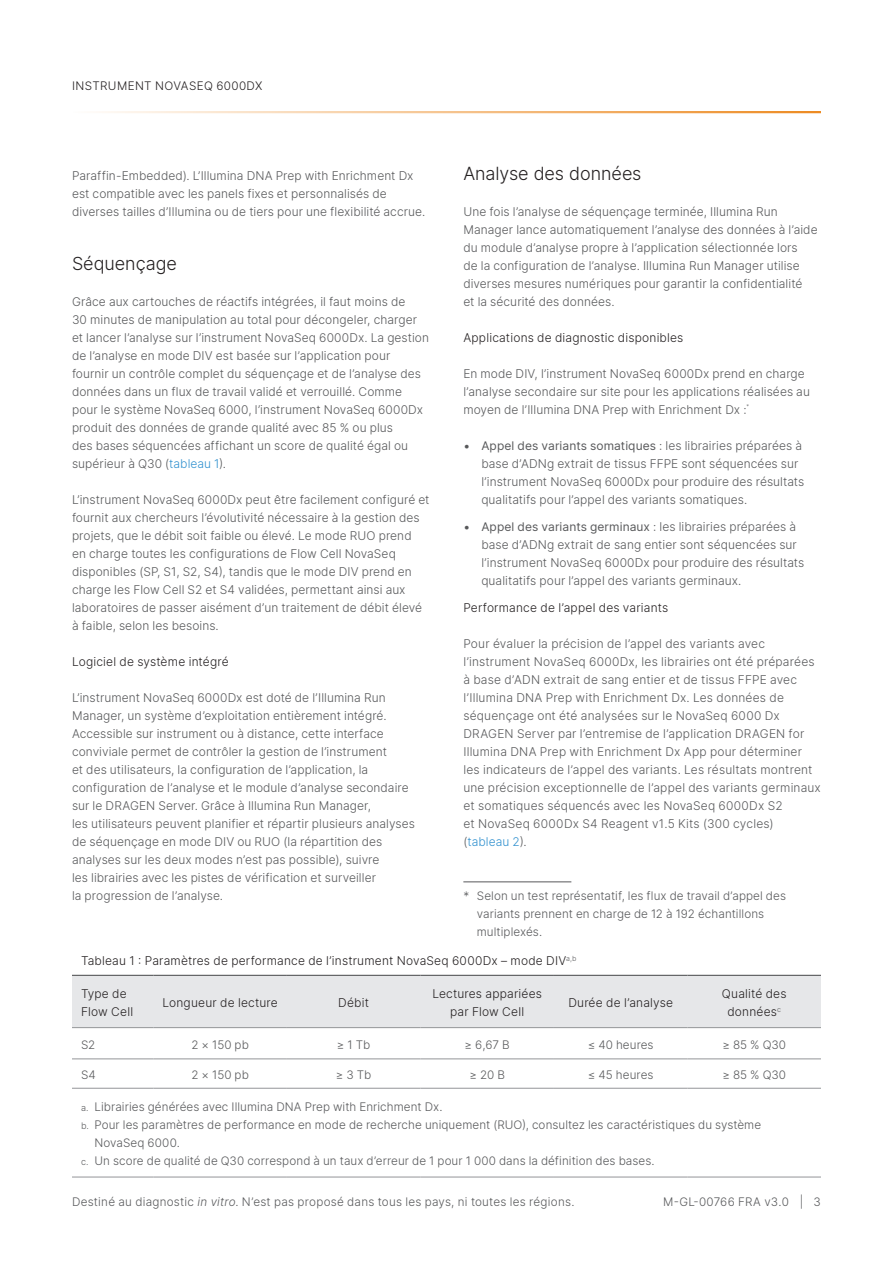
<style>
.page{position:relative;width:893px;height:1263px;background:#fff}
.page>*{position:absolute;margin:0;border:0;box-sizing:border-box;transform-origin:0 0}
.B-Head{font:300 18px "Inter";color:#231f20}
.Body_Copy{font:300 12px/18px "Inter";letter-spacing:.005em;color:#57585a}
.C-Head{font:300 12px/18px "Inter";letter-spacing:.015em;color:#57585a}
.C-Head-2{font:300 12px "Inter";letter-spacing:.015em;color:#231f20}
.Table_Title{font:300 12px/18px "Inter";letter-spacing:.015em;color:#231f20}
.Header_Row_A_Center_Align{font:300 12px/18px "Inter";letter-spacing:.015em;color:#231f20;text-align:center}
.Footnote{font:300 11.7px/18px "Inter";letter-spacing:.005em;color:#57585a}
.zz_For_Research_Only{font:300 11.7px "Inter";letter-spacing:.02em;color:#57585a}
.Body_Row_Center_Align{font:300 11.7px "Inter";letter-spacing:.005em;color:#57585a}
.zz_Master_Header{font:300 11.7px "Inter";letter-spacing:.03em;color:#231f20}
.zz_Pub_Number{font:300 11.7px "Inter";letter-spacing:.02em;color:#57585a}
.Body_Row_Left_Align{font:300 11.7px "Inter";color:#57585a}
.zz_Master_Footer{font:300 11.7px "Inter";color:#57585a}
.Body_Copy-2{font:300 5.25px "Inter";color:#57585a}
.s1{color:#3191cf}
.s2{font-weight:400}
.s3{font-size:9px}
.s4{font-style:italic}
</style>
<div class="page">
<hr style="left:72px;top:111px;width:749px;height:2px;background:#ed8b22">
<hr style="left:463px;top:881px;width:108px;height:1px;background:#57585a">
<div style="left:72px;top:976px;width:749px;height:51px;background:#e6e7e9"></div>
<hr style="left:72px;top:1088px;width:81px;height:1px;background:#939598">
<hr style="left:153px;top:1088px;width:134px;height:1px;background:#939598">
<hr style="left:287px;top:1088px;width:133px;height:1px;background:#939598">
<hr style="left:420px;top:1088px;width:134px;height:1px;background:#939598">
<hr style="left:554px;top:1088px;width:133px;height:1px;background:#939598">
<hr style="left:687px;top:1088px;width:134px;height:1px;background:#939598">
<hr style="left:72px;top:1177px;width:81px;height:1px;background:#939598">
<hr style="left:153px;top:1177px;width:134px;height:1px;background:#939598">
<hr style="left:287px;top:1177px;width:133px;height:1px;background:#939598">
<hr style="left:420px;top:1177px;width:134px;height:1px;background:#939598">
<hr style="left:554px;top:1177px;width:133px;height:1px;background:#939598">
<hr style="left:687px;top:1177px;width:134px;height:1px;background:#939598">
<hr style="left:72px;top:1027px;width:81px;height:1px;background:#939598">
<hr style="left:153px;top:1027px;width:134px;height:1px;background:#939598">
<hr style="left:287px;top:1027px;width:133px;height:1px;background:#939598">
<hr style="left:420px;top:1027px;width:134px;height:1px;background:#939598">
<hr style="left:554px;top:1027px;width:133px;height:1px;background:#939598">
<hr style="left:687px;top:1027px;width:134px;height:1px;background:#939598">
<hr style="left:72px;top:1058px;width:81px;height:1px;background:#939598">
<hr style="left:153px;top:1058px;width:134px;height:1px;background:#939598">
<hr style="left:287px;top:1058px;width:133px;height:1px;background:#939598">
<hr style="left:420px;top:1058px;width:134px;height:1px;background:#939598">
<hr style="left:554px;top:1058px;width:133px;height:1px;background:#939598">
<hr style="left:687px;top:1058px;width:134px;height:1px;background:#939598">
<hr style="left:72px;top:975px;width:81px;height:1px;background:#57585a">
<hr style="left:153px;top:975px;width:134px;height:1px;background:#57585a">
<hr style="left:287px;top:975px;width:133px;height:1px;background:#57585a">
<hr style="left:420px;top:975px;width:134px;height:1px;background:#57585a">
<hr style="left:554px;top:975px;width:133px;height:1px;background:#57585a">
<hr style="left:687px;top:975px;width:134px;height:1px;background:#57585a">
<p class="zz_Master_Header" style="left:72px;top:77px;width:192px">INSTRUMENT NOVASEQ 6000DX</p>
<p class="B-Head" style="left:463px;top:161px;width:180px">Analyse des données</p>
<p class="Body_Copy" style="left:463px;top:202px;width:356px">Une fois l’analyse de séquençage terminée, Illumina Run Manager lance automatiquement l’analyse des données à l’aide du module d’analyse propre à l’application sélectionnée lors<br>de la configuration de l’analyse. Illumina Run Manager utilise diverses mesures numériques pour garantir la confidentialité<br>et la sécurité des données.</p>
<p class="C-Head-2" style="left:463px;top:329px;width:222px">Applications de diagnostic disponibles</p>
<p class="Body_Copy" style="left:463px;top:364px;width:348px">En mode DIV, l’instrument NovaSeq 6000Dx prend en charge l’analyse secondaire sur site pour les applications réalisées au moyen de l’Illumina DNA Prep with Enrichment Dx :</p>
<p class="Body_Copy" style="left:72px;top:166px;width:355px">Paraffin-Embedded). L’Illumina DNA Prep with Enrichment Dx est compatible avec les panels fixes et personnalisés de diverses tailles d’Illumina ou de tiers pour une flexibilité accrue.</p>
<p class="B-Head" style="left:72px;top:251px;width:106px">Séquençage</p>
<p class="Body_Copy" style="left:72px;top:292px;width:359px">Grâce aux cartouches de réactifs intégrées, il faut moins de<br>30 minutes de manipulation au total pour décongeler, charger et lancer l’analyse sur l’instrument NovaSeq 6000Dx. La gestion de l’analyse en mode DIV est basée sur l’application pour fournir un contrôle complet du séquençage et de l’analyse des données dans un flux de travail validé et verrouillé. Comme pour le système NovaSeq 6000, l’instrument NovaSeq 6000Dx produit des données de grande qualité avec 85 % ou plus<br>des bases séquencées affichant un score de qualité égal ou supérieur à Q30 (<span class="s1">tableau 1</span>).</p>
<p class="Body_Copy" style="left:72px;top:490px;width:359px">L’instrument NovaSeq 6000Dx peut être facilement configuré et fournit aux chercheurs l’évolutivité nécessaire à la gestion des projets, que le débit soit faible ou élevé. Le mode RUO prend<br>en charge toutes les configurations de Flow Cell NovaSeq disponibles (SP, S1, S2, S4), tandis que le mode DIV prend en charge les Flow Cell S2 et S4 validées, permettant ainsi aux laboratoires de passer aisément d’un traitement de débit élevé à faible, selon les besoins.</p>
<p class="C-Head-2" style="left:72px;top:653px;width:158px">Logiciel de système intégré</p>
<p class="Body_Copy" style="left:72px;top:688px;width:344px">L’instrument NovaSeq 6000Dx est doté de l’Illumina Run Manager, un système d’exploitation entièrement intégré.<br>Accessible sur instrument ou à distance, cette interface conviviale permet de contrôler la gestion de l’instrument<br>et des utilisateurs, la configuration de l’application, la configuration de l’analyse et le module d’analyse secondaire sur le DRAGEN Server. Grâce à Illumina Run Manager,<br>les utilisateurs peuvent planifier et répartir plusieurs analyses de séquençage en mode DIV ou RUO (la répartition des analyses sur les deux modes n’est pas possible), suivre<br>les librairies avec les pistes de vérification et surveiller<br>la progression de l’analyse.</p>
<p class="Body_Copy-2" style="left:746px;top:402px;width:4px">*</p>
<p class="Body_Copy" style="left:481px;top:436px;width:324px;text-indent:-18px"><span class="s2">• Appel des variants somatiques</span> : les librairies préparées à base d’ADNg extrait de tissus FFPE sont séquencées sur l’instrument NovaSeq 6000Dx pour produire des résultats qualitatifs pour l’appel des variants somatiques.</p>
<p class="Body_Copy" style="left:481px;top:517px;width:324px;text-indent:-18px"><span class="s2">• Appel des variants germinaux</span> : les librairies préparées à base d’ADNg extrait de sang entier sont séquencées sur l’instrument NovaSeq 6000Dx pour produire des résultats qualitatifs pour l’appel des variants germinaux.</p>
<p class="C-Head-2" style="left:463px;top:599px;width:206px">Performance de l’appel des variants</p>
<p class="C-Head" style="left:463px;top:634px;width:359px">Pour évaluer la précision de l’appel des variants avec l’instrument NovaSeq 6000Dx, les librairies ont été préparées à base d’ADN extrait de sang entier et de tissus FFPE avec l’Illumina DNA Prep with Enrichment Dx. Les données de séquençage ont été analysées sur le NovaSeq 6000 Dx DRAGEN Server par l’entremise de l’application DRAGEN for Illumina DNA Prep with Enrichment Dx App pour déterminer les indicateurs de l’appel des variants. Les résultats montrent une précision exceptionnelle de l’appel des variants germinaux et somatiques séquencés avec les NovaSeq 6000Dx S2<br>et NovaSeq 6000Dx S4 Reagent v1.5 Kits (300 cycles) (<span class="s1">tableau 2</span>).</p>
<p class="Footnote" style="left:477px;top:887px;width:311px;text-indent:-14px">* Selon un test représentatif, les flux de travail d’appel des variants prennent en charge de 12 à 192 échantillons multiplexés.</p>
<p class="Table_Title" style="left:81px;top:951px;width:497px">Tableau 1 : Paramètres de performance de l’instrument NovaSeq 6000Dx – mode DIV<sup>a,b</sup></p>
<p class="Table_Title" style="left:81px;top:985px;width:54px">Type de<br>Flow Cell</p>
<p class="Header_Row_A_Center_Align" style="left:162px;top:994px;width:117px">Longueur de lecture</p>
<p class="Header_Row_A_Center_Align" style="left:338px;top:994px;width:32px">Débit</p>
<p class="Header_Row_A_Center_Align" style="left:432px;top:985px;width:111px">Lectures appariées par Flow Cell</p>
<p class="Header_Row_A_Center_Align" style="left:568px;top:994px;width:106px">Durée de l’analyse</p>
<p class="Header_Row_A_Center_Align" style="left:722px;top:985px;width:66px">Qualité des données<sup>c</sup></p>
<p class="Body_Row_Left_Align" style="left:81px;top:1036px;width:16px">S2</p>
<p class="Body_Row_Center_Align" style="left:191px;top:1036px;width:59px">2 × 150 pb</p>
<p class="Body_Row_Center_Align" style="left:337px;top:1036px;width:35px">≥1Tb</p>
<p class="Body_Row_Center_Align" style="left:465px;top:1036px;width:47px">≥ 6,67 B</p>
<p class="Body_Row_Center_Align" style="left:588px;top:1036px;width:67px">≤ 40 heures</p>
<p class="Body_Row_Center_Align" style="left:722px;top:1036px;width:65px">≥ 85 % Q30</p>
<p class="Body_Row_Left_Align" style="left:81px;top:1067px;width:16px">S4</p>
<p class="Body_Row_Center_Align" style="left:191px;top:1067px;width:59px">2 × 150 pb</p>
<p class="Body_Row_Center_Align" style="left:336px;top:1067px;width:37px">≥3Tb</p>
<p class="Body_Row_Center_Align" style="left:469px;top:1067px;width:37px">≥20B</p>
<p class="Body_Row_Center_Align" style="left:588px;top:1067px;width:67px">≤ 45 heures</p>
<p class="Body_Row_Center_Align" style="left:722px;top:1067px;width:65px">≥ 85 % Q30</p>
<p class="Footnote" style="left:81px;top:1098px;width:363px"><span class="s3">a.</span> Librairies générées avec Illumina DNA Prep with Enrichment Dx.</p>
<p class="Footnote" style="left:95px;top:1116px;width:668px;text-indent:-14px"><span class="s3">b.</span> Pour les paramètres de performance en mode de recherche uniquement (RUO), consultez les caractéristiques du système<br>NovaSeq 6000.</p>
<p class="Footnote" style="left:81px;top:1152px;width:575px"><span class="s3">c.</span> Un score de qualité de Q30 correspond à un taux d’erreur de 1 pour 1 000 dans la définition des bases.</p>
<p class="zz_For_Research_Only" style="left:72px;top:1193px;width:504px">Destiné au diagnostic <span class="s4">in vitro</span>. N’est pas proposé dans tous les pays, ni toutes les régions.</p>
<p class="zz_Pub_Number" style="left:663px;top:1193px;width:127px">M-GL-00766 FRA v3.0</p>
<p class="zz_Master_Footer" style="left:800px;top:1193px;width:23px">| 3</p>
</div>
